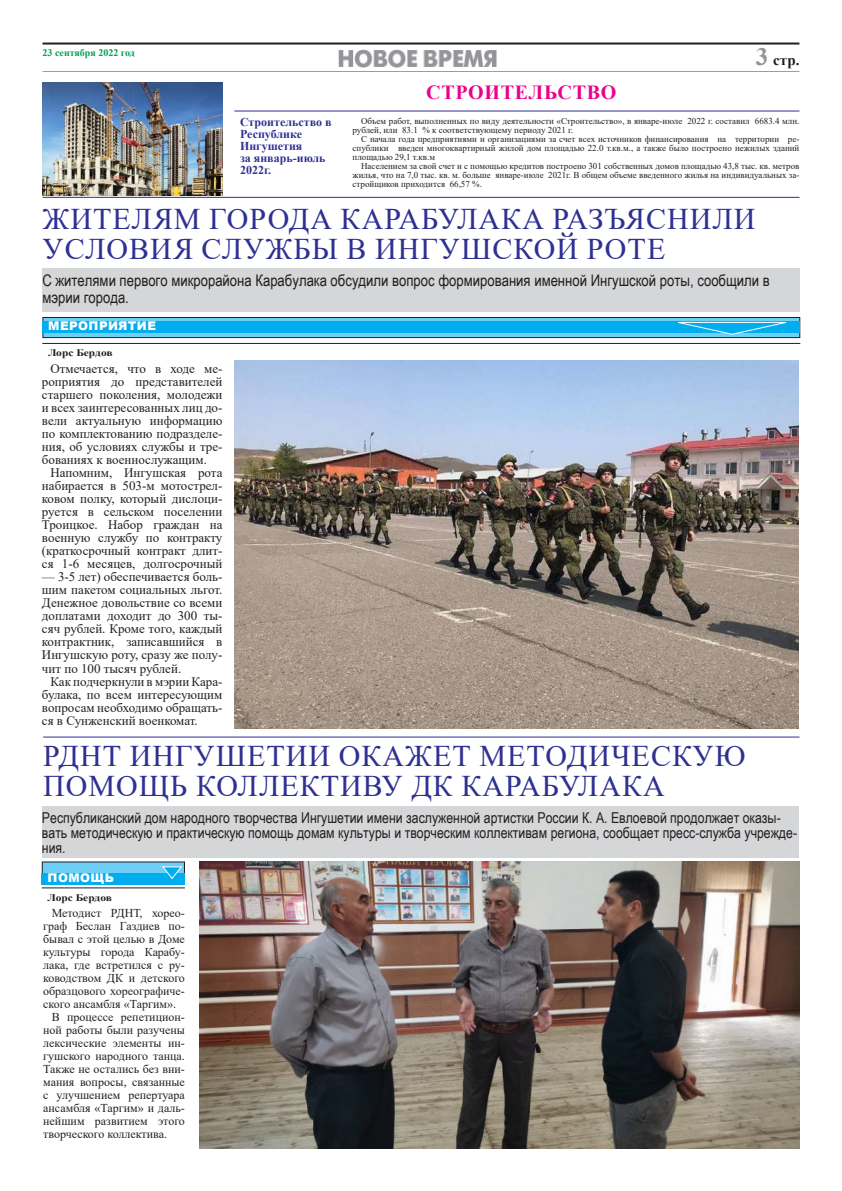
<style>
.page{position:relative;width:842px;height:1191px;background:#fff}
.page>*{position:absolute;margin:0;border:0;box-sizing:border-box;transform-origin:0 0}
.t1{font:30px/30px "Times New Roman";letter-spacing:.035em;color:#2e3092}
.t2{font:700 20px "Times New Roman";letter-spacing:.035em;color:#ec008b}
.t3{font:16px/17px "Arial Narrow";color:#221f1f}
.t4{font:15px/15px "Arial Narrow";color:#221f1f}
.t5{font:700 15px "Times New Roman";color:#221f1f}
.t6{font:13px/13px "Times New Roman";color:#221f1f;text-align:justify}
.t7{font:12px "Times New Roman";color:#221f1f}
.t8{font:700 12px/12px "Times New Roman";color:#2e3092}
.t9{font:900 12px "Arial";letter-spacing:.035em;color:#fff}
.t10{font:700 10px "Times New Roman";color:#221f1f;scale:1.14 1}
.t11{font:700 10px "Times New Roman";color:#009f4f}
.t12{font:9px/9px "Times New Roman";color:#221f1f;text-align:justify}
.s1{font-size:25px;color:#939597}
</style>
<div class="page">
<hr style="left:43px;top:43px;width:756px;height:2px;background:#221f1f">
<img style="left:339px;top:49px;width:158px;height:18px">
<hr style="left:43px;top:71px;width:756px;height:1px;background:#9b9d9f">
<hr style="left:43px;top:197px;width:756px;height:1px;background:#2e3092">
<hr style="left:234px;top:110px;width:565px;height:1px;background:#2e3092">
<img style="left:42px;top:82px;width:180px;height:113px">
<div style="left:42px;top:268px;width:757px;height:43px;background:#d5d6d8"></div>
<hr style="left:42px;top:343px;width:758px;height:1px;background:#221f1f">
<div style="left:43px;top:317px;width:757px;height:20px;background:#6dcff6"></div>
<div style="left:42px;top:317px;width:758px;height:21px;border:1px solid #221f1f"></div>
<div style="left:42px;top:321px;width:758px;height:12px;background:#00adef"></div>
<svg style="left:678px;top:321px;width:109px;height:14px"></svg>
<hr style="left:43px;top:736px;width:756px;height:1px;background:#2e3092">
<div style="left:42px;top:806px;width:757px;height:51px;background:#d5d6d8"></div>
<img style="left:235px;top:360px;width:564px;height:369px">
<hr style="left:42px;top:887px;width:143px;height:1px;background:#221f1f">
<div style="left:42px;top:862px;width:142px;height:20px;background:#6dcff6"></div>
<div style="left:42px;top:873px;width:143px;height:11px;background:#00adef"></div>
<svg style="left:162px;top:866px;width:20px;height:13px"></svg>
<img style="left:199px;top:861px;width:601px;height:287px">
<p class="t11" style="left:43px;top:45px;width:94px">23 сентября 2022 год</p>
<p class="t5" style="left:756px;top:49px;width:45px"><span class="s1">3</span> стр.</p>
<h2 class="t2" style="left:426px;top:78px;width:192px">СТРОИТЕЛЬСТВО</h2>
<p class="t12" style="left:353px;top:116px;width:448px;text-indent:9px">Объем работ, выполненных по виду деятельности «Строительство», в январе-июле 2022 г. составил 6683.4 млн. рублей, или 83.1 % к соответствующему периоду 2021 г.</p>
<p class="t12" style="left:353px;top:134px;width:448px;text-indent:9px">С начала года предприятиями и организациями за счет всех источников финансирования на территории ре&shy;спублики введен многоквартирный жилой дом площадью 22.0 т.кв.м., а также было построено нежилых зданий площадью 29,1 т.кв.м</p>
<p class="t12" style="left:353px;top:161px;width:448px;text-indent:9px">Населением за свой счет и с помощью кредитов построено 301 собственных домов площадью 43,8 тыс. кв. метров жилья, что на 7,0 тыс. кв. м. больше январе-июле 2021г. В общем объеме введенного жилья на индивидуальных за&shy;стройщиков приходится 66,57 %.</p>
<h1 class="t1" style="left:43px;top:202px;width:714px">ЖИТЕЛЯМ ГОРОДА КАРАБУЛАКА РАЗЪЯСНИЛИ<br>УСЛОВИЯ СЛУЖБЫ В ИНГУШСКОЙ РОТЕ</h1>
<p class="t8" style="left:240px;top:115px;width:93px">Строительство в<br>Республике<br>Ингушетия<br>за январь-июль<br>2022г.</p>
<p class="t3" style="left:42px;top:271px;width:729px">С жителями первого микрорайона Карабулака обсудили вопрос формирования именной Ингушской роты, сообщили в мэрии города.</p>
<p class="t9" style="left:48px;top:317px;width:109px">МЕРОПРИЯТИЕ</p>
<p class="t10" style="left:48px;top:345px;width:58px">Лорс Бердов</p>
<p class="t6" style="left:42px;top:362px;width:182px;text-indent:9px">Отмечается, что в ходе ме&shy;роприятия до представителей старшего поколения, молодежи и всех заинтересованных лиц до&shy;вели актуальную информацию по комплектованию подразделе&shy;ния, об условиях службы и тре&shy;бованиях к военнослужащим.</p>
<p class="t6" style="left:42px;top:466px;width:182px;text-indent:9px">Напомним, Ингушская рота набирается в 503-м мотострел&shy;ковом полку, который дислоци&shy;руется в сельском поселении Троицкое. Набор граждан на военную службу по контракту (краткосрочный контракт длит&shy;ся 1-6 месяцев, долгосрочный</p>
<p class="t6" style="left:42px;top:570px;width:182px">— 3-5 лет) обеспечивается боль&shy;шим пакетом социальных льгот.<br>Денежное довольствие со всеми доплатами доходит до 300 ты&shy;сяч рублей. Кроме того, каждый контрактник, записавшийся в Ингушскую роту, сразу же полу&shy;чит по 100 тысяч рублей.</p>
<p class="t6" style="left:42px;top:674px;width:182px;text-indent:9px">Как подчеркнули в мэрии Кара&shy;булака, по всем интересующим вопросам необходимо обращать&shy;ся в Сунженский военкомат.</p>
<h1 class="t1" style="left:43px;top:739px;width:704px">РДНТ ИНГУШЕТИИ ОКАЖЕТ МЕТОДИЧЕСКУЮ<br>ПОМОЩЬ КОЛЛЕКТИВУ ДК КАРАБУЛАКА</h1>
<p class="t4" style="left:42px;top:809px;width:757px">Республиканский дом народного творчества Ингушетии имени заслуженной артистки России К. А. Евлоевой продолжает оказы&shy;вать методическую и практическую помощь домам культуры и творческим коллективам региона, сообщает пресс-служба учрежде&shy;ния.</p>
<p class="t9" style="left:48px;top:868px;width:68px">ПОМОЩЬ</p>
<p class="t10" style="left:47px;top:890px;width:58px">Лорс Бердов</p>
<p class="t7" style="left:52px;top:904px;width:135px">Методист РДНТ, хорео-</p>
<p class="t7" style="left:43px;top:917px;width:143px">граф Беслан Газдиев по-</p>
<p class="t7" style="left:43px;top:930px;width:143px">бывал с этой целью в Доме</p>
<p class="t7" style="left:43px;top:943px;width:143px">культуры города Карабу-</p>
<p class="t7" style="left:43px;top:956px;width:143px">лака, где встретился с ру-</p>
<p class="t7" style="left:43px;top:969px;width:143px">ководством ДК и детского</p>
<p class="t7" style="left:43px;top:982px;width:143px">образцового хореографиче-</p>
<p class="t7" style="left:43px;top:995px;width:134px">ского ансамбля «Таргим».</p>
<p class="t7" style="left:52px;top:1008px;width:135px">В процессе репетицион-</p>
<p class="t7" style="left:43px;top:1021px;width:143px">ной работы были разучены</p>
<p class="t7" style="left:43px;top:1034px;width:143px">лексические элементы ин-</p>
<p class="t7" style="left:43px;top:1047px;width:143px">гушского народного танца.</p>
<p class="t7" style="left:43px;top:1060px;width:143px">Также не остались без вни-</p>
<p class="t7" style="left:43px;top:1073px;width:143px">мания вопросы, связанные</p>
<p class="t7" style="left:43px;top:1086px;width:143px">с улучшением репертуара</p>
<p class="t7" style="left:43px;top:1099px;width:143px">ансамбля «Таргим» и даль-</p>
<p class="t7" style="left:43px;top:1112px;width:143px">нейшим развитием этого</p>
<p class="t7" style="left:43px;top:1125px;width:125px">творческого коллектива.</p>
</div>
